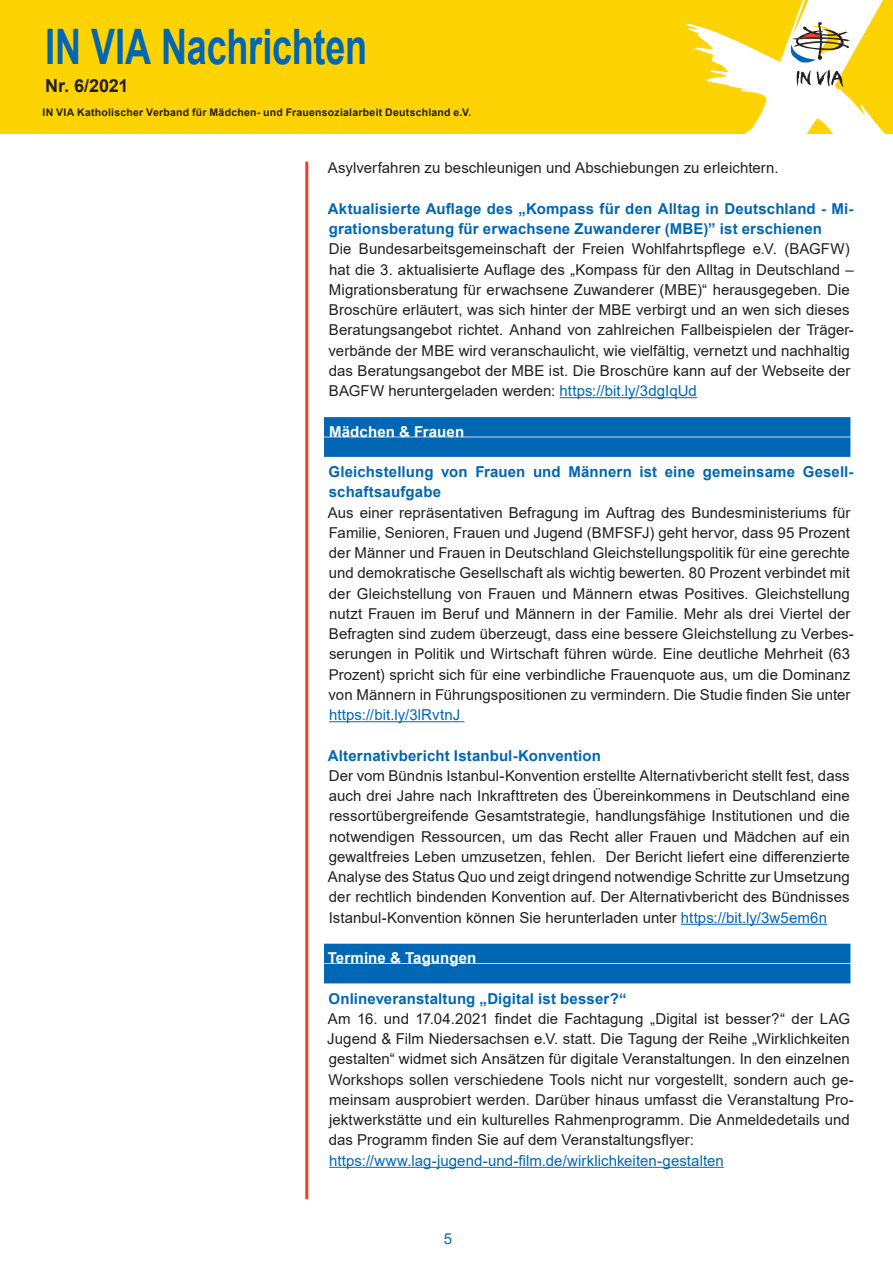
<style>
.page{position:relative;width:893px;height:1263px;background:#fff}
.page>*{position:absolute;margin:0;border:0;box-sizing:border-box;transform-origin:0 0}
.t1{font:700 48.9px "Arial";letter-spacing:-.005em;color:#0166b3;scale:.74 1}
.t2{font:700 18px "Arial";letter-spacing:-.005em;color:#231f20}
.t3{font:15px/20.2px "Arial";letter-spacing:.005em;color:#231f20}
.t4{font:700 15px/20.2px "Arial";letter-spacing:.01em;color:#0166b3}
.t5{font:15px "Arial";letter-spacing:.005em;color:#0166b3}
.TITELKASTEN_BLAU{font:700 15px "Arial";letter-spacing:.01em;color:#fff}
.t6{font:700 10.5px "Arial";letter-spacing:.02em;color:#231f20}
.s1{color:#0166b3}
</style>
<div class="page">
<div style="left:0;top:0;width:893px;height:133px;background:#fed304"></div>
<svg style="left:686px;top:0;width:199px;height:133px"></svg>
<hr style="left:305px;top:162px;width:3px;height:1037px;background:#ef3e22">
<hr style="left:560px;top:397px;width:137px;height:1px;background:#0166b3">
<div style="left:324px;top:417px;width:526px;height:20px;background:#0166b3"></div>
<div style="left:324px;top:437px;width:526px;height:20px;background:#0166b3"></div>
<hr style="left:329px;top:721px;width:135px;height:1px;background:#0166b3">
<hr style="left:681px;top:924px;width:146px;height:1px;background:#0166b3">
<div style="left:324px;top:944px;width:526px;height:19px;background:#0166b3"></div>
<div style="left:324px;top:964px;width:526px;height:19px;background:#0166b3"></div>
<hr style="left:329px;top:1167px;width:395px;height:1px;background:#0166b3">
<h1 class="t1" style="left:45px;top:12px;width:437px">IN VIA Nachrichten</h1>
<p class="t2" style="left:45px;top:73px;width:85px">Nr. 6/2021</p>
<p class="t6" style="left:43px;top:105px;width:430px">IN VIA Katholischer Verband für Mädchen- und Frauensozialarbeit Deutschland e.V.</p>
<p class="t3" style="left:328px;top:158px;width:452px">Asylverfahren zu beschleunigen und Abschiebungen zu erleichtern.</p>
<p class="t4" style="left:328px;top:199px;width:527px">Aktualisierte Auflage des „Kompass für den Alltag in Deutschland - Mi&shy;grationsberatung für erwachsene Zuwanderer (MBE)” ist erschienen</p>
<p class="t3" style="left:329px;top:239px;width:527px">Die Bundesarbeitsgemeinschaft der Freien Wohlfahrtspflege e.V. (BAGFW) hat die 3. aktualisierte Auflage des „Kompass für den Alltag in Deutschland – Migrationsberatung für erwachsene Zuwanderer (MBE)“ herausgegeben. Die Broschüre erläutert, was sich hinter der MBE verbirgt und an wen sich dieses Beratungsangebot richtet. Anhand von zahlreichen Fallbeispielen der Träger&shy;verbände der MBE wird veranschaulicht, wie vielfältig, vernetzt und nachhaltig das Beratungsangebot der MBE ist. Die Broschüre kann auf der Webseite der BAGFW heruntergeladen werden: <span class="s1">https://bit.ly/3dgIqUd</span></p>
<p class="TITELKASTEN_BLAU" style="left:329px;top:421px;width:137px">Mädchen &amp; Frauen</p>
<p class="t4" style="left:329px;top:462px;width:527px">Gleichstellung von Frauen und Männern ist eine gemeinsame Gesell&shy;schaftsaufgabe</p>
<p class="t3" style="left:328px;top:502px;width:527px">Aus einer repräsentativen Befragung im Auftrag des Bundesministeriums für Familie, Senioren, Frauen und Jugend (BMFSFJ) geht hervor, dass 95 Prozent der Männer und Frauen in Deutschland Gleichstellungspolitik für eine gerechte und demokratische Gesellschaft als wichtig bewerten. 80 Prozent verbindet mit der Gleichstellung von Frauen und Männern etwas Positives. Gleichstellung nutzt Frauen im Beruf und Männern in der Familie. Mehr als drei Viertel der Befragten sind zudem überzeugt, dass eine bessere Gleichstellung zu Verbes&shy;serungen in Politik und Wirtschaft führen würde. Eine deutliche Mehrheit (63<br>Prozent) spricht sich für eine verbindliche Frauenquote aus, um die Dominanz von Männern in Führungspositionen zu vermindern. Die Studie finden Sie unter <span class="s1">https://bit.ly/3lRvtnJ</span></p>
<p class="t4" style="left:328px;top:745px;width:275px">Alternativbericht Istanbul-Konvention</p>
<p class="t3" style="left:328px;top:765px;width:523px;text-align:justify">Der vom Bündnis Istanbul-Konvention erstellte Alternativbericht stellt fest, dass auch drei Jahre nach Inkrafttreten des Übereinkommens in Deutschland eine ressortübergreifende Gesamtstrategie, handlungsfähige Institutionen und die notwendigen Ressourcen, um das Recht aller Frauen und Mädchen auf ein gewaltfreies Leben umzusetzen, fehlen. Der Bericht liefert eine differenzierte Analyse des Status Quo und zeigt dringend notwendige Schritte zur Umsetzung der rechtlich bindenden Konvention auf. Der Alternativbericht des Bündnisses Istanbul-Konvention können Sie herunterladen unter <span class="s1">https://bit.ly/3w5em6n</span></p>
<p class="TITELKASTEN_BLAU" style="left:328px;top:947px;width:150px">Termine &amp; Tagungen</p>
<p class="t4" style="left:329px;top:988px;width:300px">Onlineveranstaltung „Digital ist besser?“</p>
<p class="t3" style="left:327px;top:1008px;width:528px">Am 16. und 17.04.2021 findet die Fachtagung „Digital ist besser?“ der LAG Jugend &amp; Film Niedersachsen e.V. statt. Die Tagung der Reihe „Wirklichkeiten gestalten“ widmet sich Ansätzen für digitale Veranstaltungen. In den einzelnen Workshops sollen verschiedene Tools nicht nur vorgestellt, sondern auch ge&shy;meinsam ausprobiert werden. Darüber hinaus umfasst die Veranstaltung Pro&shy;jektwerkstätte und ein kulturelles Rahmenprogramm. Die Anmeldedetails und das Programm finden Sie auf dem Veranstaltungsflyer:</p>
<p class="t5" style="left:329px;top:1150px;width:396px">https://www.lag-jugend-und-film.de/wirklichkeiten-gestalten</p>
<p class="t5" style="left:444px;top:1228px;width:10px">5</p>
</div>
